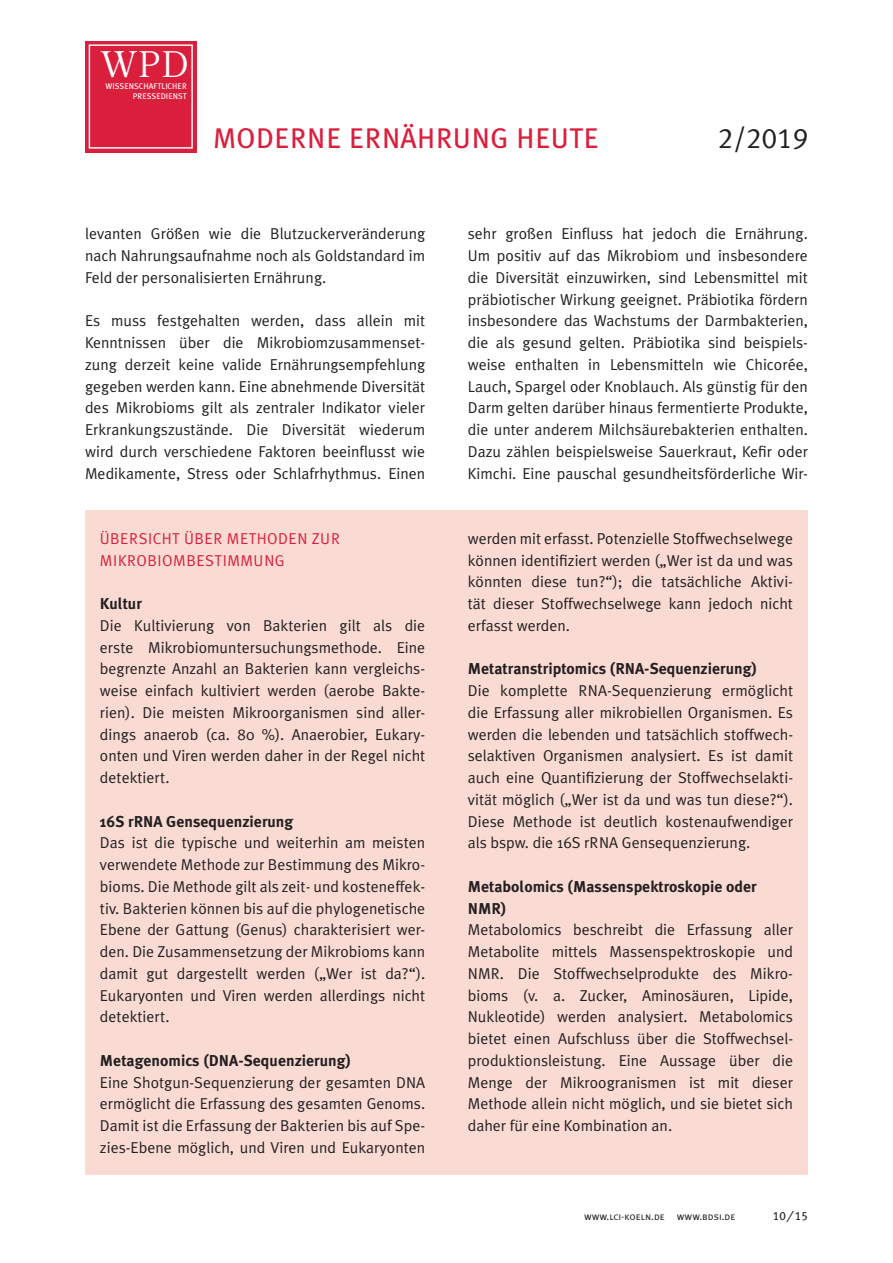
<style>
.page{position:relative;width:893px;height:1263px;background:#fff}
.page>*{position:absolute;margin:0;border:0;box-sizing:border-box;transform-origin:0 0}
.t1{font:36.9px "Leitura News Roman 1";color:#fff}
.t2{font:28.5px "Meta Plus";letter-spacing:.02em;color:#da1f3d}
.t3{font:28.5px "Meta Plus Normal Caps";color:#231f20}
.t4{font:15.75px/21.8px "Meta Plus Normal";color:#231f20;text-align:justify}
.t5{font:700 15.75px/21.8px "Meta Plus";color:#231f20}
.t6{font:15.75px "Meta Plus Normal";color:#da1f3d}
.t7{font:12px "Meta Plus Book Caps";color:#231f20}
.t8{font:10.5px "Meta Plus Normal Caps";color:#231f20}
.t9{font:8.25px/9.9px "Meta Plus";letter-spacing:.005em;color:#fff;text-align:right}
.s1{font-family:"Benton Sans";font-size:15px}
</style>
<div class="page">
<div style="left:85px;top:510px;width:723px;height:665px;background:#f9dbd3"></div>
<div style="left:85px;top:41px;width:111px;height:111px;background:#da1f3d"></div>
<div style="left:89px;top:44px;width:104px;height:105px;border:1px solid #fff"></div>
<h1 class="t1" style="left:101px;top:42px;width:90px">WPD</h1>
<p class="t9" style="left:106px;top:81px;width:83px">WISSENSCHAFTLICHER<br>PRESSEDIENST</p>
<h2 class="t2" style="left:213px;top:122px;width:61px">MODERNE</h2>
<h2 class="t2" style="left:349px;top:122px;width:235px">ERNÄHRUNGHEUTE</h2>
<h2 class="t3" style="left:718px;top:122px;width:91px">2/2019</h2>
<p class="t4" style="left:85px;top:223px;width:342px">levanten Größen wie die Blutzuckerveränderung nach Nahrungsaufnahme noch als Goldstandard im Feld der personalisierten Ernährung.</p>
<p class="t4" style="left:85px;top:310px;width:342px">Es muss festgehalten werden, dass allein mit Kenntnissen über die Mikrobiomzusammenset&shy;zung derzeit keine valide Ernährungsempfehlung gegeben werden kann. Eine abnehmende Diversität des Mikrobioms gilt als zentraler Indikator vieler Erkrankungszustände. Die Diversität wiederum wird durch verschiedene Faktoren beeinflusst wie Medikamente, Stress oder Schlafrhythmus. Einen</p>
<p class="t6" style="left:100px;top:529px;width:20px">Übersicht</p>
<p class="t6" style="left:184px;top:529px;width:11px">über</p>
<p class="t6" style="left:227px;top:529px;width:11px">Methode</p>
<p class="t6" style="left:297px;top:529px;width:25px">n zur</p>
<p class="t6" style="left:100px;top:551px;width:10px">Mikrobio</p>
<p class="t6" style="left:173px;top:551px;width:22px">mbesti</p>
<p class="t6" style="left:228px;top:551px;width:59px">mmu ng</p>
<p class="t5" style="left:100px;top:593px;width:43px">Kultur</p>
<p class="t4" style="left:100px;top:614px;width:327px">Die Kultivierung von Bakterien gilt als die erste Mikrobiomuntersuchungsmethode. Eine begrenzte Anzahl an Bakterien kann vergleichs&shy;weise einfach kultiviert werden (aerobe Bakte&shy;rien). Die meisten Mikroorganismen sind aller&shy;dings anaerob (ca. 80 %). Anaerobier, Eukary&shy;onten und Viren werden daher in der Regel nicht detektiert.</p>
<p class="t5" style="left:100px;top:810px;width:195px">16S rRNA Gensequenzierung</p>
<p class="t4" style="left:100px;top:832px;width:327px">Das ist die typische und weiterhin am meisten verwendete Methode zur Bestimmung des Mikro&shy;bioms. Die Methode gilt als zeit- und kosteneffek&shy;tiv. Bakterien können bis auf die phylogenetische Ebene der G attung (Genus) charakterisiert wer&shy;den. Die Zusammensetzung der Mikrobioms kann damit gut dargestellt werden („Wer ist da?“).<br>Eukaryonten und Viren werden allerdings nicht detektiert.</p>
<p class="t5" style="left:100px;top:1049px;width:253px">Metagenomics (DNA-Sequenzierung)</p>
<p class="t4" style="left:100px;top:1071px;width:327px;text-align:left">Eine Shotgun-Sequenzierung der gesamten DNA ermöglicht die Erfassung des gesamten Genoms.<br>Damit ist die Erfassung der Bakterien bis auf Spe&shy;zies-Ebene möglich, und Viren und Eukaryonten</p>
<p class="t4" style="left:468px;top:223px;width:342px">sehr großen Einfluss hat jedoch die Ernährung.<br>Um positiv auf das Mikrobiom und insbesondere die Diversität einzuwirken, sind Lebensmittel mit präbiotischer Wirkung geeignet. Präbiotika fördern insbesondere das Wachstums der Darmbakterien, die als gesund gelten. Präbiotika sind beispiels&shy;weise enthalten in Lebensmitteln wie Chicorée, Lauch, Spargel oder Knoblauch. Als günstig für den Darm gelten darüber hinaus fermentierte Produkte, die unter anderem Milchsäurebakterien enthalten.<br>Dazu zählen beispielsweise Sauerkraut, Kefir oder Kimchi. Eine pauschal gesundheitsförderliche Wir-</p>
<p class="t4" style="left:468px;top:527px;width:327px">werden mit erfasst. Potenzielle Stoffwechselwege können identifiziert werden („Wer ist da und was könnten diese tun?“); die tatsächliche Aktivi&shy;tät dieser Stoffwechselwege kann jedoch nicht erfasst werden.</p>
<p class="t5" style="left:468px;top:658px;width:291px">Metatranstriptomics (RNA-Sequenzierung)</p>
<p class="t4" style="left:468px;top:680px;width:327px">Die komplette RNA-Sequenzierung ermöglicht die Erfassung aller mikrobiellen Organismen. Es werden die lebenden und tatsächlich stoffwech&shy;selaktiven Organismen analysiert. Es ist damit auch eine Quantifizierung der Stoffwechselakti&shy;vität möglich („Wer ist da und was tun diese?“).<br>Diese Methode ist deutlich kostenaufwendiger als bspw. die 16S rRNA Gensequenzierung.</p>
<p class="t5" style="left:468px;top:875px;width:290px">Metabolomics (Massenspektroskopie oder<br>NMR)</p>
<p class="t4" style="left:468px;top:919px;width:327px">Metabolomics beschreibt die Erfassung aller Metabolite mittels Massenspektroskopie und NM R. Die Stoffwechselprodukte des Mikro&shy;bioms (v. a. Zucker, Aminosäuren, Lipide, N ukleotide) werden analysiert. Metabolomics bietet einen Aufschluss über die Stoffwechsel&shy;produktionsleistung. Eine Aussage über die Menge der Mikroogranismen ist mit dieser Methode allein nicht möglich, und sie bietet sich daher für eine Kombination an.</p>
<p class="t8" style="left:584px;top:1210px;width:153px">www.lci-koeln.de www.bdsi.de</p>
<p class="t7" style="left:773px;top:1209px;width:37px">10<span class="s1">/</span>15</p>
</div>
